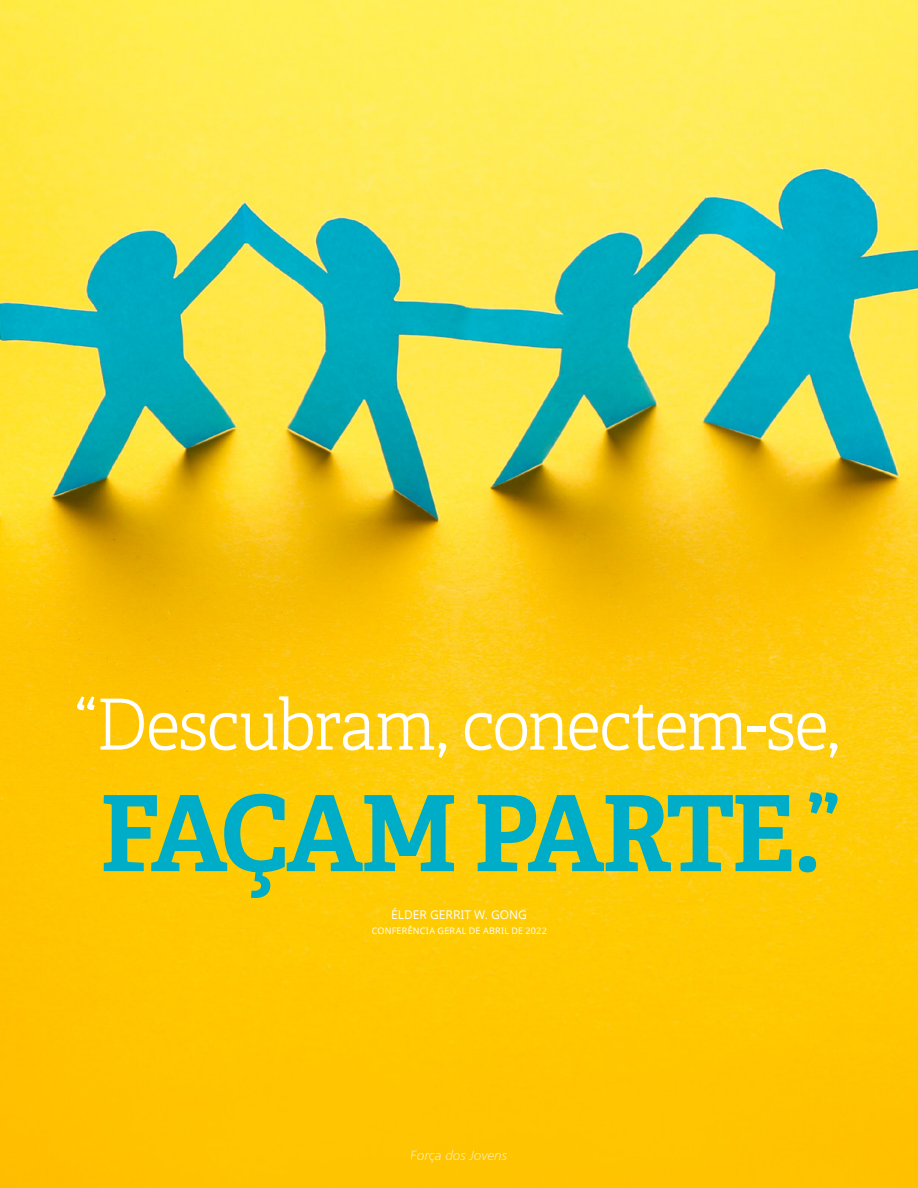
<style>
.page{position:relative;width:918px;height:1188px;background:#fff}
.page>*{position:absolute;margin:0;border:0;box-sizing:border-box;transform-origin:0 0}
.Pull_Quote_Gong1{font:700 105px "Helam Slablds Lat";letter-spacing:-.045em;color:#00adc8;scale:.96 1}
.Pull_Quote_Gong1-2{font:300 70.5px "Helam Slablds Lat";letter-spacing:-.025em;color:#fff}
.t1{font:italic 300 13.5px "Frutigerlds Lat";color:#fff}
.Citation_center_whit{font:12px "Dots Solidlds Lat";color:#fff}
.GC_white_centered{font:9px "Dots Solidlds Lat";letter-spacing:.03em;color:#fff}
.s1{font-size:90px}
</style>
<div class="page">
<img style="left:0;top:0;width:918px;height:1188px">
<p class="Pull_Quote_Gong1-2" style="left:74px;top:670px;width:767px">“Descubram, conectem-se,</p>
<p class="Pull_Quote_Gong1" style="left:100px;top:748px;width:774px">FAÇAM PARTE.<span class="s1">”</span></p>
<p class="Citation_center_whit" style="left:391px;top:906px;width:137px">ÉLDER GERRIT W. GONG</p>
<p class="GC_white_centered" style="left:372px;top:924px;width:177px">CONFERÊNCIA GERAL DE ABRIL DE 2022</p>
<h3 class="t1" style="left:411px;top:1145px;width:98px">Força dos Jovens</h3>
</div>
